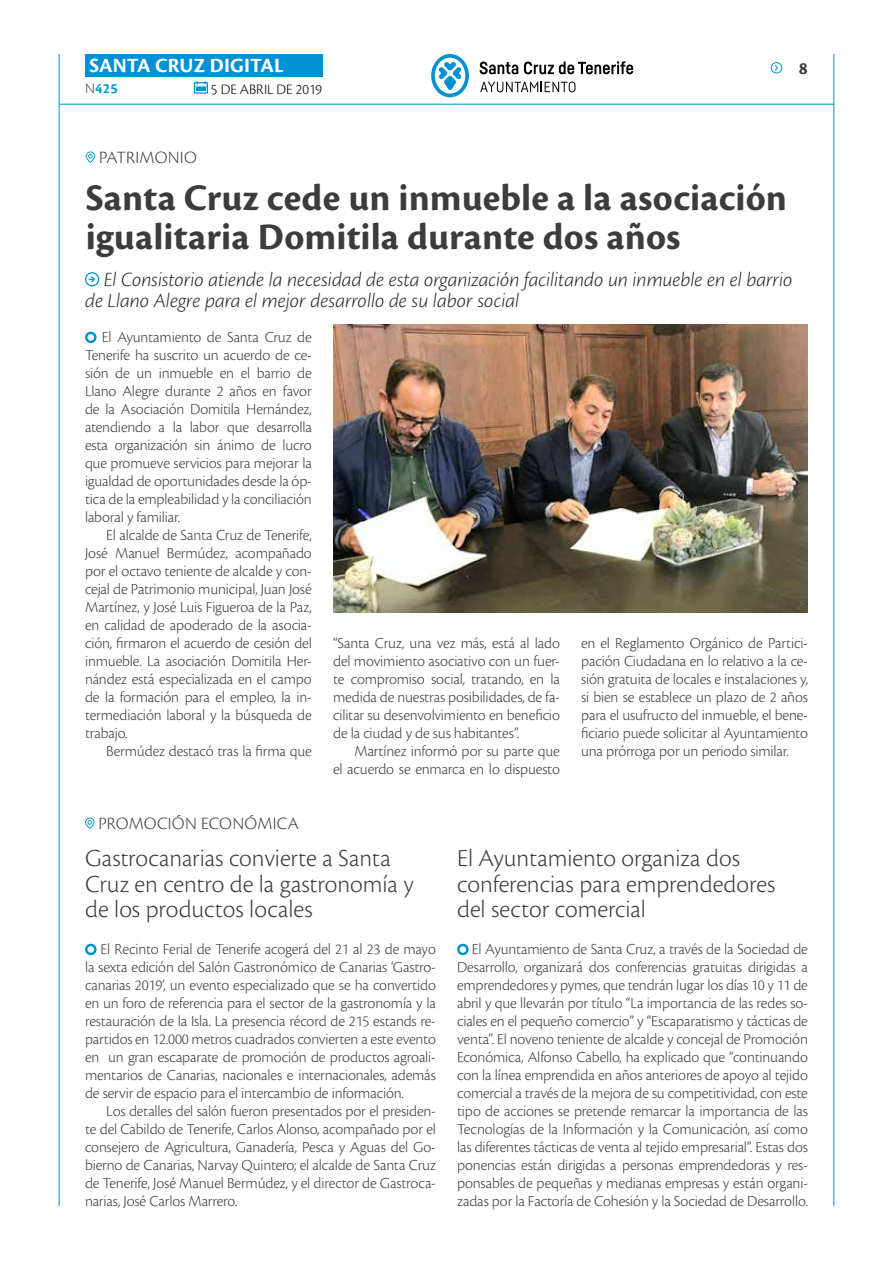
<style>
.page{position:relative;width:893px;height:1263px;background:#fff}
.page>*{position:absolute;margin:0;border:0;box-sizing:border-box;transform-origin:0 0}
.t1{font:700 39px/39px "Cronos Pro";letter-spacing:.005em;color:#3c3c3b}
.t2{font:300 25.5px/25.5px "Cronos Pro";color:#3c3c3b}
.t3{font:italic 300 21px/21px "Cronos Pro";letter-spacing:-.005em;color:#282827}
.t4{font:700 21px "Cronos Pro";letter-spacing:.005em;color:#fff}
.t5{font:300 18px "Cronos Pro";letter-spacing:.015em;color:#3c3c3b}
.t6{font:700 18px "Cronos Pro";color:#3c3c3b}
.t7{font:300 15.9px/18px "Cronos Pro";letter-spacing:-.01em;color:#3c3c3b;text-align:justify}
.t8{font:300 15px "Cronos Pro";letter-spacing:.005em;color:#000}
.t9{font:700 15px "Cronos Pro";color:#079bd8}
.s1{font-weight:300;color:#3c3c3b}
</style>
<div class="page">
<hr style="left:59px;top:104px;width:775px;height:1px;background:#0091d3">
<div style="left:85px;top:54px;width:238px;height:23px;background:#0091d3"></div>
<svg style="left:194px;top:81px;width:14px;height:13px"></svg>
<hr style="left:59px;top:54px;width:1px;height:1152px;background:#0091d3">
<hr style="left:833px;top:54px;width:1px;height:1152px;background:#0091d3">
<svg style="left:771px;top:62px;width:12px;height:11px"></svg>
<svg style="left:431px;top:54px;width:38px;height:43px"></svg>
<svg style="left:480px;top:62px;width:38px;height:12px"></svg>
<svg style="left:524px;top:61px;width:109px;height:13px"></svg>
<svg style="left:480px;top:82px;width:95px;height:10px"></svg>
<svg style="left:85px;top:331px;width:12px;height:13px"></svg>
<svg style="left:86px;top:151px;width:9px;height:12px"></svg>
<svg style="left:85px;top:817px;width:9px;height:12px"></svg>
<svg style="left:85px;top:272px;width:14px;height:14px"></svg>
<img style="left:333px;top:324px;width:475px;height:288px">
<svg style="left:85px;top:943px;width:12px;height:13px"></svg>
<svg style="left:457px;top:943px;width:12px;height:13px"></svg>
<h3 class="t4" style="left:89px;top:53px;width:196px">SANTA CRUZ DIGITAL</h3>
<p class="t9" style="left:85px;top:80px;width:34px"><span class="s1">N</span>425</p>
<p class="t8" style="left:211px;top:80px;width:113px">5 DE ABRIL DE 2019</p>
<p class="t6" style="left:799px;top:58px;width:10px">8</p>
<p class="t5" style="left:99px;top:147px;width:99px">PATRIMONIO</p>
<h1 class="t1" style="left:86px;top:179px;width:703px">Santa Cruz cede un inmueble a la asociación igualitaria Domitila durante dos años</h1>
<h3 class="t3" style="left:85px;top:269px;width:709px;text-indent:19px">El Consistorio atiende la necesidad de esta organización facilitando un inmueble en el barrio de Llano Alegre para el mejor desarrollo de su labor social</h3>
<p class="t7" style="left:85px;top:328px;width:228px;text-indent:17px">El Ayuntamiento de Santa Cruz de Tenerife ha suscrito un acuerdo de ce&shy;sión de un inmueble en el barrio de Llano Alegre durante 2 años en favor de la Asociación Domitila Hernández, atendiendo a la labor que desarrolla esta organización sin ánimo de lucro que promueve servicios para mejorar la igualdad de oportunidades desde la óp&shy;tica de la empleabilidad y la conciliación laboral y familiar.</p>
<p class="t7" style="left:85px;top:526px;width:228px;text-indent:21px">El alcalde de Santa Cruz de Tenerife, José Manuel Bermúdez, acompañado por el octavo teniente de alcalde y con&shy;cejal de Patrimonio municipal, Juan José Martínez, y José Luis Figueroa de la Paz, en calidad de apoderado de la asocia&shy;ción, firmaron el acuerdo de cesión del inmueble. La asociación Domitila Her&shy;nández está especializada en el campo de la formación para el empleo, la in&shy;termediación laboral y la búsqueda de trabajo.</p>
<p class="t7" style="left:106px;top:742px;width:207px">Bermúdez destacó tras la firma que</p>
<p class="t5" style="left:98px;top:813px;width:202px">PROMOCIÓN ECONÓMICA</p>
<p class="t7" style="left:333px;top:634px;width:228px">“Santa Cruz, una vez más, está al lado del movimiento asociativo con un fuer&shy;te compromiso social, tratando, en la medida de nuestras posibilidades, de fa&shy;cilitar su desenvolvimiento en beneficio de la ciudad y de sus habitantes”.</p>
<p class="t7" style="left:333px;top:742px;width:228px;text-align:right">Martínez informó por su parte que<br>el acuerdo se enmarca en lo dispuesto</p>
<p class="t7" style="left:581px;top:634px;width:228px">en el Reglamento Orgánico de Partici&shy;pación Ciudadana en lo relativo a la ce&shy;sión gratuita de locales e instalaciones y, si bien se establece un plazo de 2 años para el usufructo del inmueble, el bene&shy;ficiario puede solicitar al Ayuntamiento una prórroga por un periodo similar.</p>
<h2 class="t2" style="left:85px;top:845px;width:330px">Gastrocanarias convierte a Santa<br>Cruz en centro de la gastronomía y de los productos locales</h2>
<p class="t7" style="left:85px;top:940px;width:352px;text-indent:16px">El Recinto Ferial de Tenerife acogerá del 21 al 23 de mayo la sexta edición del Salón Gastronómico de Canarias ‘Gastro&shy;canarias 2019’, un evento especializado que se ha convertido en un foro de referencia para el sector de la gastronomía y la restauración de la Isla. La presencia récord de 215 estands re&shy;partidos en 12.000 metros cuadrados convierten a este evento en un gran escaparate de promoción de productos agroali&shy;mentarios de Canarias, nacionales e internacionales, además de servir de espacio para el intercambio de información.</p>
<p class="t7" style="left:85px;top:1102px;width:352px;text-indent:21px">Los detalles del salón fueron presentados por el presiden&shy;te del Cabildo de Tenerife, Carlos Alonso, acompañado por el consejero de Agricultura, Ganadería, Pesca y Aguas del Go&shy;bierno de Canarias, Narvay Quintero; el alcalde de Santa Cruz de Tenerife, José Manuel Bermúdez, y el director de Gastroca&shy;narias, José Carlos Marrero.</p>
<h2 class="t2" style="left:457px;top:845px;width:320px">El Ayuntamiento organiza dos conferencias para emprendedores del sector comercial</h2>
<p class="t7" style="left:457px;top:940px;width:352px;text-indent:15px">El Ayuntamiento de Santa Cruz, a través de la Sociedad de Desarrollo, organizará dos conferencias gratuitas dirigidas a emprendedores y pymes, que tendrán lugar los días 10 y 11 de abril y que llevarán por título “La importancia de las redes so&shy;ciales en el pequeño comercio” y “Escaparatismo y tácticas de venta”. El noveno teniente de alcalde y concejal de Promoción Económica, Alfonso Cabello, ha explicado que “continuando con la línea emprendida en años anteriores de apoyo al tejido comercial a través de la mejora de su competitividad, con este tipo de acciones se pretende remarcar la importancia de las Tecnologías de la Información y la Comunicación, así como las diferentes tácticas de venta al tejido empresarial”. Estas dos ponencias están dirigidas a personas emprendedoras y res&shy;ponsables de pequeñas y medianas empresas y están organi&shy;zadas por la Factoría de Cohesión y la Sociedad de Desarrollo.</p>
</div>
